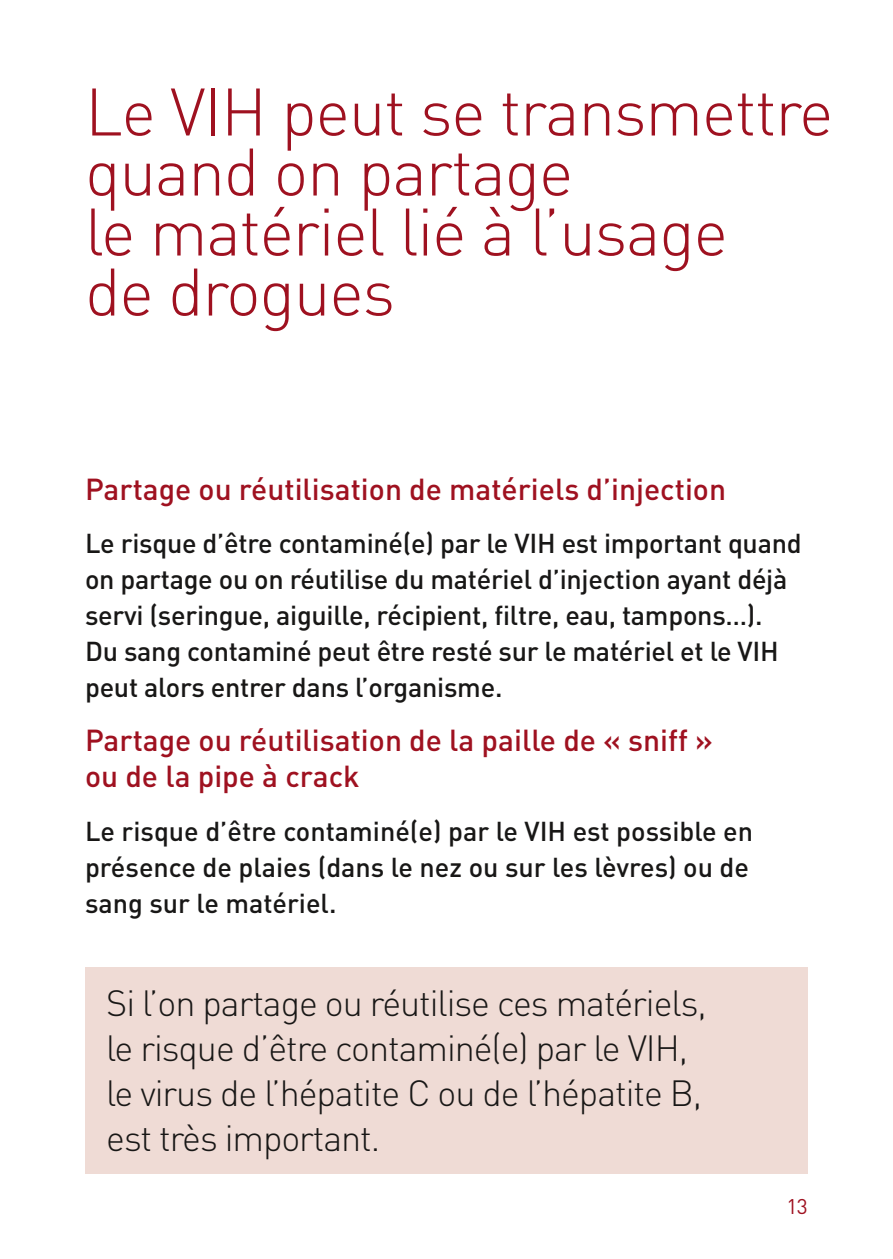
<style>
.page{position:relative;width:893px;height:1259px;background:#fff}
.page>*{position:absolute;margin:0;border:0;box-sizing:border-box;transform-origin:0 0}
.t1{font:300 66px/60px "DIN Pro";letter-spacing:-.02em;color:#9f1120}
.t2{font:300 36px/45px "DIN Pro";letter-spacing:-.03em;color:#181716}
.t3{font:500 30px/36px "DIN Pro";color:#9f1120}
.t4{font:500 27px/36px "DIN Pro";letter-spacing:-.01em;color:#181716}
.t5{font:21px "DIN Pro";color:#9f1120}
</style>
<div class="page">
<div style="left:85px;top:967px;width:723px;height:207px;background:#efdbd5"></div>
<p class="t1" style="left:85px;top:79px;width:750px">Le VIH peut se transmettre quand on partage<br>le matériel lié à l’usage<br>de drogues</p>
<p class="t3" style="left:85px;top:470px;width:643px">Partage ou réutilisation de matériels d’injection</p>
<p class="t4" style="left:85px;top:524px;width:718px">Le risque d’être contaminé(e) par le VIH est important quand on partage ou on réutilise du matériel d’injection ayant déjà servi (seringue, aiguille, récipient, filtre, eau, tampons…).</p>
<p class="t4" style="left:85px;top:632px;width:695px">Du sang contaminé peut être resté sur le matériel et le VIH peut alors entrer dans l’organisme.</p>
<p class="t3" style="left:85px;top:721px;width:629px">Partage ou réutilisation de la paille de « sniff » ou de la pipe à crack</p>
<p class="t4" style="left:85px;top:811px;width:670px">Le risque d’être contaminé(e) par le VIH est possible en présence de plaies (dans le nez ou sur les lèvres) ou de sang sur le matériel.</p>
<p class="t2" style="left:106px;top:979px;width:602px">Si l’on partage ou réutilise ces matériels,</p>
<p class="t2" style="left:106px;top:1024px;width:597px">le risque d’être contaminé(e) par le VIH, le virus de l’hépatite C ou de l’hépatite B, est très important.</p>
<p class="t5" style="left:786px;top:1192px;width:23px">13</p>
</div>
